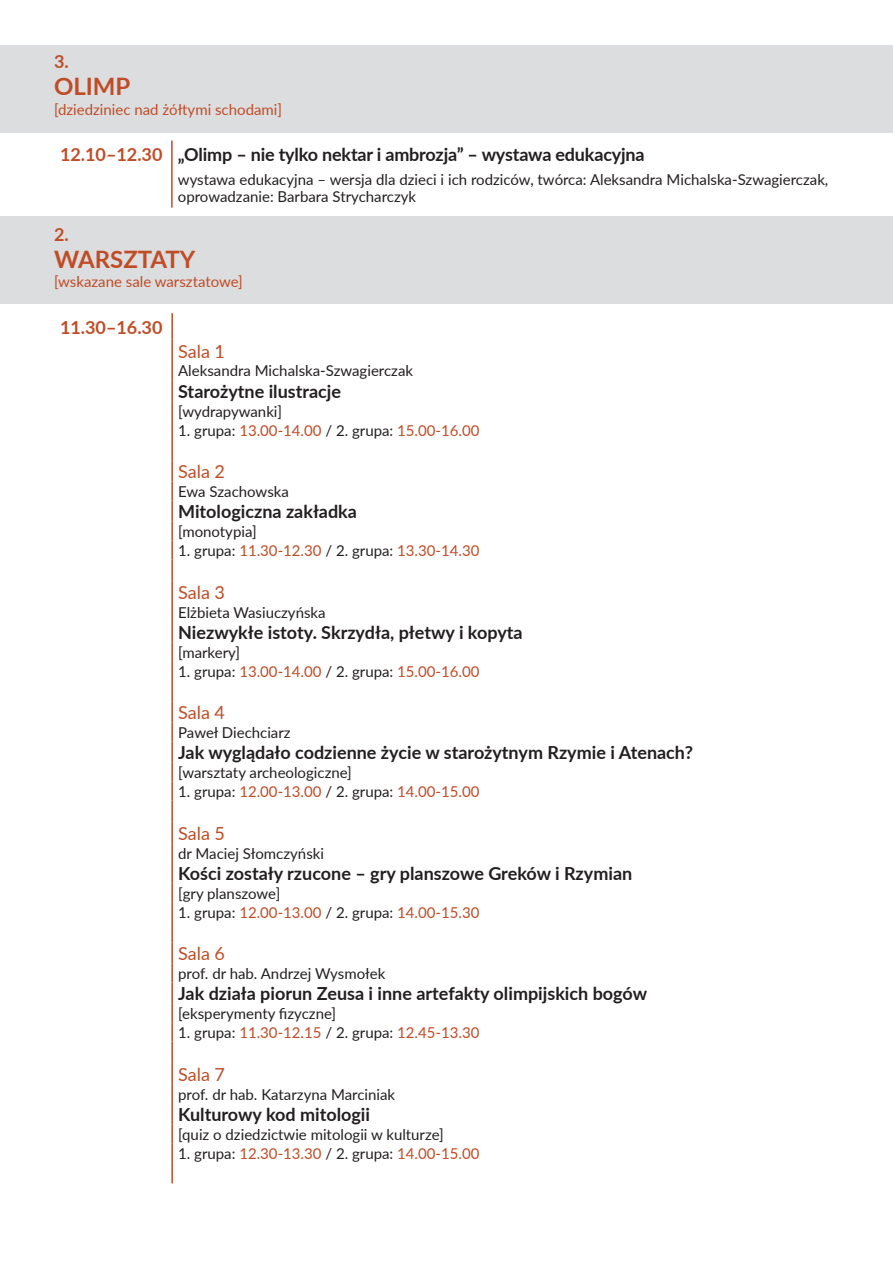
<style>
.page{position:relative;width:893px;height:1263px;background:#fff}
.page>*{position:absolute;margin:0;border:0;box-sizing:border-box;transform-origin:0 0}
.t1{font:700 24px "Lato";color:#c04c26}
.t2{font:700 18px "Lato";color:#231f20}
.t3{font:18px "Lato";color:#c04c26}
.t4{font:700 18px "Lato";color:#c04c26}
.t5{font:15px/16.5px "Lato";color:#231f20}
.t6{font:15px "Lato";color:#c04c26}
.s1{color:#231f20}
</style>
<div class="page">
<div style="left:0;top:217px;width:893px;height:87px;background:#dcdddf"></div>
<div style="left:0;top:46px;width:893px;height:87px;background:#dcdddf"></div>
<hr style="left:171px;top:140px;width:2px;height:27px;background:#c04c26">
<hr style="left:171px;top:167px;width:2px;height:41px;background:#c04c26">
<hr style="left:171px;top:313px;width:2px;height:27px;background:#c04c26">
<hr style="left:171px;top:340px;width:2px;height:21px;background:#c04c26">
<svg style="left:171px;top:361px;width:2px;height:19px"></svg>
<hr style="left:171px;top:380px;width:2px;height:21px;background:#c04c26">
<svg style="left:171px;top:401px;width:2px;height:38px"></svg>
<hr style="left:171px;top:439px;width:2px;height:21px;background:#c04c26">
<hr style="left:171px;top:460px;width:2px;height:21px;background:#c04c26">
<svg style="left:171px;top:481px;width:2px;height:19px"></svg>
<hr style="left:171px;top:500px;width:2px;height:22px;background:#c04c26">
<svg style="left:171px;top:522px;width:2px;height:37px"></svg>
<hr style="left:171px;top:559px;width:2px;height:22px;background:#c04c26">
<hr style="left:171px;top:581px;width:2px;height:21px;background:#c04c26">
<svg style="left:171px;top:602px;width:2px;height:19px"></svg>
<hr style="left:171px;top:621px;width:2px;height:21px;background:#c04c26">
<svg style="left:171px;top:642px;width:2px;height:38px"></svg>
<hr style="left:171px;top:680px;width:2px;height:21px;background:#c04c26">
<hr style="left:171px;top:701px;width:2px;height:21px;background:#c04c26">
<svg style="left:171px;top:722px;width:2px;height:19px"></svg>
<hr style="left:171px;top:741px;width:2px;height:22px;background:#c04c26">
<svg style="left:171px;top:763px;width:2px;height:37px"></svg>
<hr style="left:171px;top:800px;width:2px;height:22px;background:#c04c26">
<hr style="left:171px;top:822px;width:2px;height:21px;background:#c04c26">
<svg style="left:171px;top:843px;width:2px;height:19px"></svg>
<hr style="left:171px;top:862px;width:2px;height:21px;background:#c04c26">
<svg style="left:171px;top:883px;width:2px;height:38px"></svg>
<hr style="left:171px;top:921px;width:2px;height:21px;background:#c04c26">
<hr style="left:171px;top:942px;width:2px;height:22px;background:#c04c26">
<svg style="left:171px;top:964px;width:2px;height:18px"></svg>
<hr style="left:171px;top:982px;width:2px;height:22px;background:#c04c26">
<svg style="left:171px;top:1004px;width:2px;height:37px"></svg>
<hr style="left:171px;top:1041px;width:2px;height:22px;background:#c04c26">
<hr style="left:171px;top:1063px;width:2px;height:21px;background:#c04c26">
<svg style="left:171px;top:1084px;width:2px;height:19px"></svg>
<hr style="left:171px;top:1103px;width:2px;height:21px;background:#c04c26">
<svg style="left:171px;top:1124px;width:2px;height:38px"></svg>
<hr style="left:171px;top:1162px;width:2px;height:21px;background:#c04c26">
<p class="t4" style="left:54px;top:49px;width:16px">3.</p>
<p class="t1" style="left:54px;top:68px;width:78px">OLIMP</p>
<p class="t6" style="left:54px;top:99px;width:230px">[dziedziniec nad żółtymi schodami]</p>
<p class="t4" style="left:60px;top:141px;width:104px">12.10–12.30</p>
<p class="t2" style="left:178px;top:141px;width:468px">„Olimp – nie tylko nektar i ambrozja” – wystawa edukacyjna</p>
<p class="t5" style="left:178px;top:171px;width:652px">wystawa edukacyjna – wersja dla dzieci i ich rodziców, twórca: Aleksandra Michalska-Szwagierczak, oprowadzanie: Barbara Strycharczyk</p>
<p class="t4" style="left:54px;top:221px;width:16px">2.</p>
<p class="t1" style="left:54px;top:241px;width:143px">WARSZTATY</p>
<p class="t6" style="left:54px;top:271px;width:190px">[wskazane sale warsztatowe]</p>
<p class="t4" style="left:60px;top:314px;width:104px">11.30–16.30</p>
<p class="t3" style="left:178px;top:338px;width:48px">Sala 1</p>
<p class="t5" style="left:178px;top:362px;width:236px">Aleksandra Michalska-Szwagierczak</p>
<p class="t2" style="left:178px;top:378px;width:164px">Starożytne ilustracje</p>
<p class="t5" style="left:178px;top:402px;width:105px">[wydrapywanki]</p>
<p class="t6" style="left:178px;top:419px;width:303px"><span class="s1">1. grupa:</span> 13.00-14.00 <span class="s1">/ 2. grupa:</span> 15.00-16.00</p>
<p class="t3" style="left:178px;top:459px;width:48px">Sala 2</p>
<p class="t5" style="left:178px;top:483px;width:112px">Ewa Szachowska</p>
<p class="t2" style="left:178px;top:498px;width:180px">Mitologiczna zakładka</p>
<p class="t5" style="left:178px;top:523px;width:80px">[monotypia]</p>
<p class="t6" style="left:178px;top:540px;width:303px"><span class="s1">1. grupa:</span> 11.30-12.30 <span class="s1">/ 2. grupa:</span> 13.30-14.30</p>
<p class="t3" style="left:178px;top:579px;width:48px">Sala 3</p>
<p class="t5" style="left:178px;top:603px;width:149px">Elżbieta Wasiuczyńska</p>
<p class="t2" style="left:178px;top:619px;width:346px">Niezwykłe istoty. Skrzydła, płetwy i kopyta</p>
<p class="t5" style="left:178px;top:643px;width:63px">[markery]</p>
<p class="t6" style="left:178px;top:660px;width:303px"><span class="s1">1. grupa:</span> 13.00-14.00 <span class="s1">/ 2. grupa:</span> 15.00-16.00</p>
<p class="t3" style="left:178px;top:700px;width:48px">Sala 4</p>
<p class="t5" style="left:178px;top:724px;width:114px">Paweł Diechciarz</p>
<p class="t2" style="left:178px;top:739px;width:516px">Jak wyglądało codzienne życie w starożytnym Rzymie i Atenach?</p>
<p class="t5" style="left:178px;top:764px;width:175px">[warsztaty archeologiczne]</p>
<p class="t6" style="left:178px;top:781px;width:303px"><span class="s1">1. grupa:</span> 12.00-13.00 <span class="s1">/ 2. grupa:</span> 14.00-15.00</p>
<p class="t3" style="left:178px;top:820px;width:48px">Sala 5</p>
<p class="t5" style="left:178px;top:844px;width:147px">dr Maciej Słomczyński</p>
<p class="t2" style="left:178px;top:860px;width:456px">Kości zostały rzucone – gry planszowe Greków i Rzymian</p>
<p class="t5" style="left:178px;top:884px;width:104px">[gry planszowe]</p>
<p class="t6" style="left:178px;top:901px;width:303px"><span class="s1">1. grupa:</span> 12.00-13.00 <span class="s1">/ 2. grupa:</span> 14.00-15.30</p>
<p class="t3" style="left:178px;top:941px;width:48px">Sala 6</p>
<p class="t5" style="left:178px;top:965px;width:209px">prof. dr hab. Andrzej Wysmołek</p>
<p class="t2" style="left:178px;top:980px;width:471px">Jak działa piorun Zeusa i inne artefakty olimpijskich bogów</p>
<p class="t5" style="left:178px;top:1005px;width:159px">[eksperymenty fizyczne]</p>
<p class="t6" style="left:178px;top:1022px;width:303px"><span class="s1">1. grupa:</span> 11.30-12.15 <span class="s1">/ 2. grupa:</span> 12.45-13.30</p>
<p class="t3" style="left:178px;top:1061px;width:48px">Sala 7</p>
<p class="t5" style="left:178px;top:1085px;width:219px">prof. dr hab. Katarzyna Marciniak</p>
<p class="t2" style="left:178px;top:1101px;width:193px">Kulturowy kod mitologii</p>
<p class="t5" style="left:178px;top:1125px;width:267px">[quiz o dziedzictwie mitologii w kulturze]</p>
<p class="t6" style="left:178px;top:1142px;width:303px"><span class="s1">1. grupa:</span> 12.30-13.30 <span class="s1">/ 2. grupa:</span> 14.00-15.00</p>
</div>
